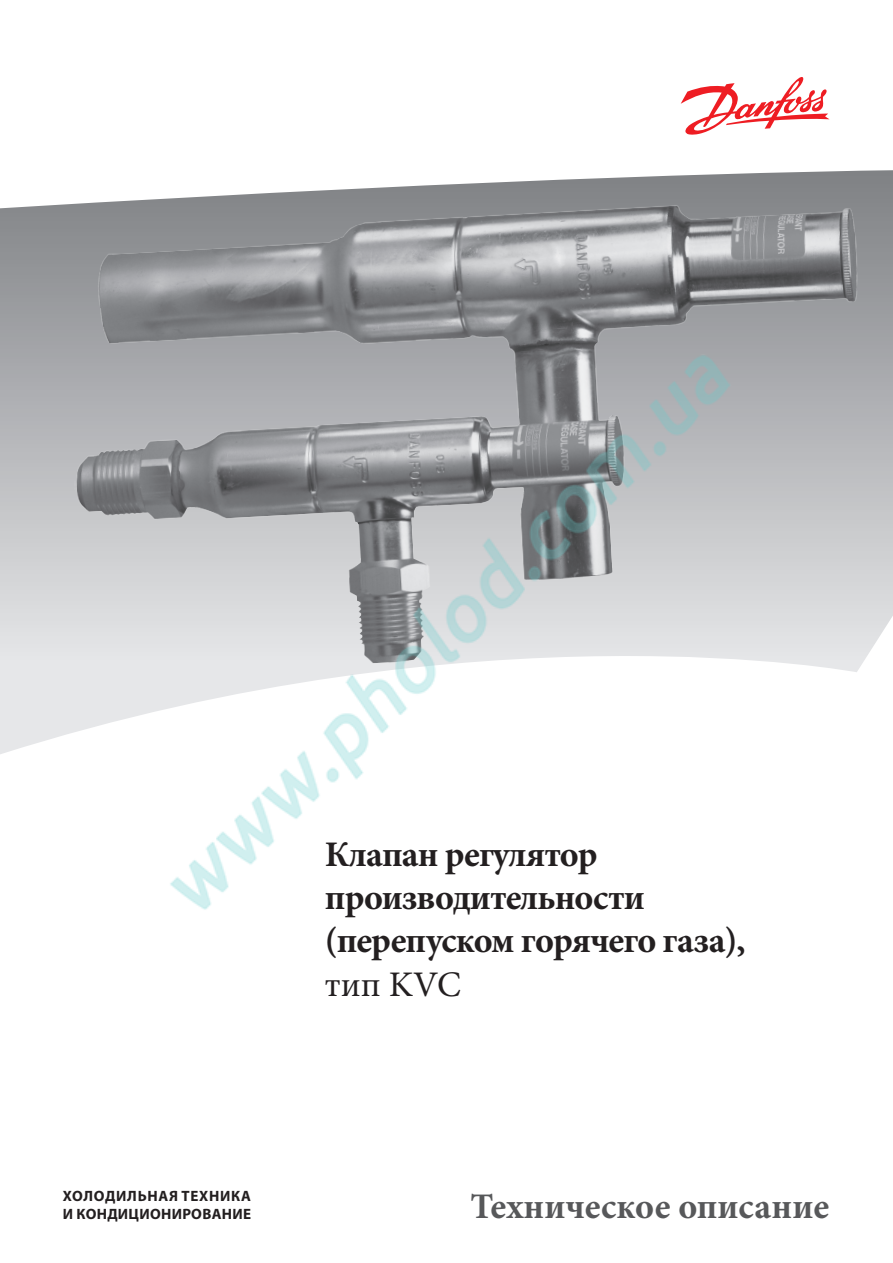
<style>
.page{position:relative;width:893px;height:1263px;background:#fff}
.page>*{position:absolute;margin:0;border:0;box-sizing:border-box;transform-origin:0 0}
.t1{font:700 36px/43.2px "Minion Pro";letter-spacing:-.025em;color:#231f20}
.t2{font:700 36px "Minion Pro";color:#57585a}
.t3{font:36px "Minion Pro";color:#231f20}
.t4{font:700 15px/18px "Myriad Pro";letter-spacing:.05em;color:#231f20}
</style>
<div class="page">
<svg style="left:681px;top:77px;width:148px;height:58px"></svg>
<svg style="left:0;top:170px;width:893px;height:584px"></svg>
<img style="left:59px;top:171px;width:821px;height:558px">
<img style="left:142px;top:227px;width:609px;height:683px">
<p class="t1" style="left:325px;top:832px;width:422px">Клапан регулятор производительности (перепуском горячего газа),</p>
<p class="t3" style="left:325px;top:960px;width:138px">тип KVC</p>
<p class="t4" style="left:63px;top:1186px;width:190px">Холодильная техника и кондиционирование</p>
<p class="t2" style="left:471px;top:1181px;width:360px">Техническое описание</p>
</div>
